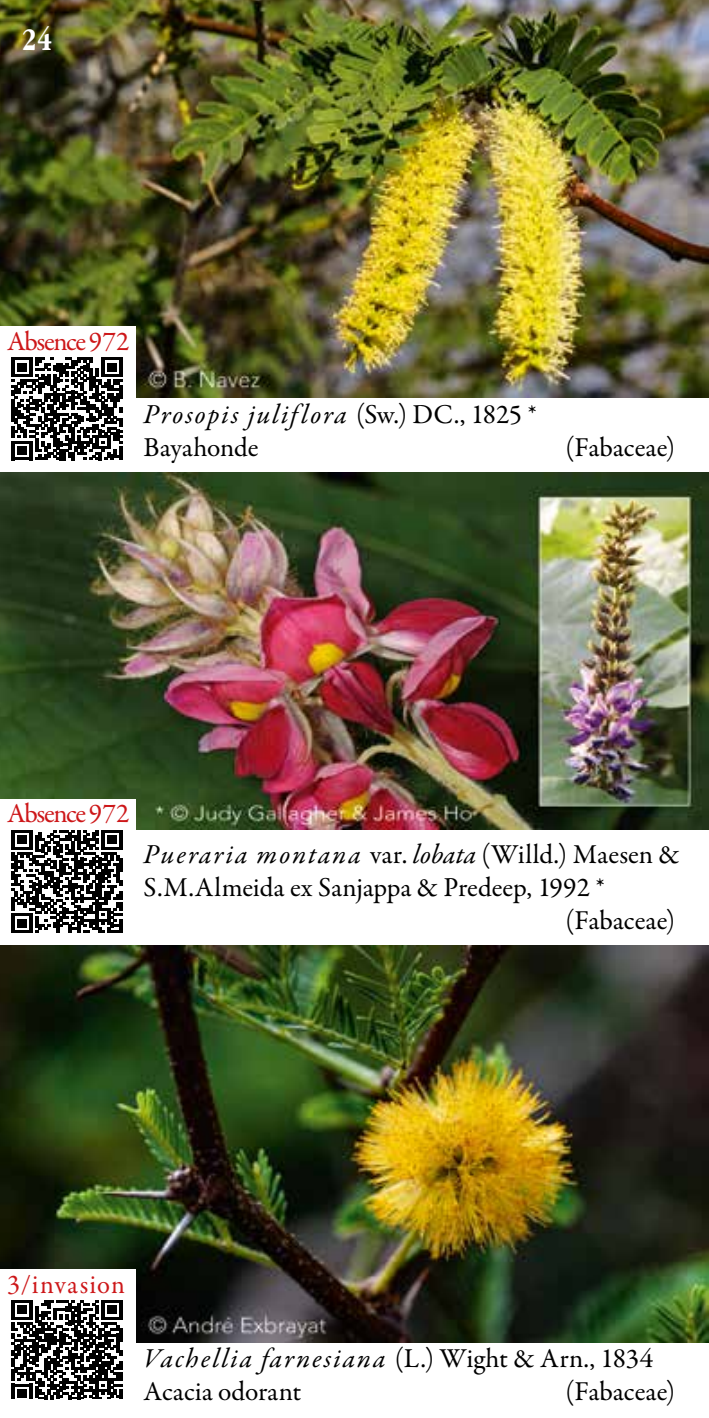
<style>
.page{position:relative;width:709px;height:1418px;background:#fff}
.page>*{position:absolute;margin:0;border:0;box-sizing:border-box;transform-origin:0 0}
.t1{font:700 condensed 32.5px "Garamond";color:#fff}
.t2{font:27.5px/33px "Garamond Premr Pro";letter-spacing:-.005em;color:#000}
.t3{font:italic 27.5px "Garamond Premr Pro";letter-spacing:.07em;color:#000}
.t4{font:27.5px "Garamond Premr Pro";letter-spacing:-.045em;color:#cd1719}
.t5{font:27.5px "Garamond Premr Pro";letter-spacing:-.02em;color:#cd1719}
.s1{font-style:italic}
.s2{font-style:normal}
</style>
<div class="page">
<img style="left:0;top:945px;width:709px;height:397px">
<div style="left:0;top:1286px;width:136px;height:113px;background:#fff"></div>
<svg style="left:12px;top:1300px;width:111px;height:99px"></svg>
<div style="left:0;top:1269px;width:136px;height:23px;background:#fff"></div>
<img style="left:0;top:472px;width:709px;height:357px">
<div style="left:0;top:820px;width:136px;height:115px;background:#fff"></div>
<svg style="left:12px;top:830px;width:111px;height:102px"></svg>
<div style="left:0;top:798px;width:136px;height:24px;background:#fff"></div>
<img style="left:0;top:0;width:709px;height:397px">
<div style="left:0;top:347px;width:136px;height:115px;background:#fff"></div>
<svg style="left:12px;top:357px;width:111px;height:103px"></svg>
<hr style="left:120px;top:446px;width:3px;height:14px;background:#000">
<div style="left:0;top:326px;width:136px;height:24px;background:#fff"></div>
<p class="t1" style="left:22px;top:21px;width:32px">24</p>
<p class="t4" style="left:7px;top:324px;width:124px">Absence 972</p>
<p class="t2" style="left:144px;top:398px;width:394px"><span class="s1">Prosopis juliflora</span> (Sw.) DC., 1825 *<br>Bayahonde</p>
<p class="t2" style="left:565px;top:431px;width:111px">(Fabaceae)</p>
<p class="t4" style="left:7px;top:797px;width:124px">Absence 972</p>
<p class="t3" style="left:144px;top:836px;width:537px">Pueraria montana <span class="s2">var.</span> lobata <span class="s2">(Willd.) Maesen &amp;</span></p>
<p class="t2" style="left:144px;top:871px;width:462px">S.M.Almeida ex Sanjappa &amp; Predeep, 1992 *</p>
<p class="t2" style="left:565px;top:904px;width:111px">(Fabaceae)</p>
<p class="t5" style="left:7px;top:1267px;width:119px">3/invasion</p>
<p class="t2" style="left:144px;top:1342px;width:511px"><span class="s1">Vachellia farnesiana</span> (L.) Wight &amp; Arn., 1834<br>Acacia odorant</p>
<p class="t2" style="left:565px;top:1375px;width:111px">(Fabaceae)</p>
</div>
